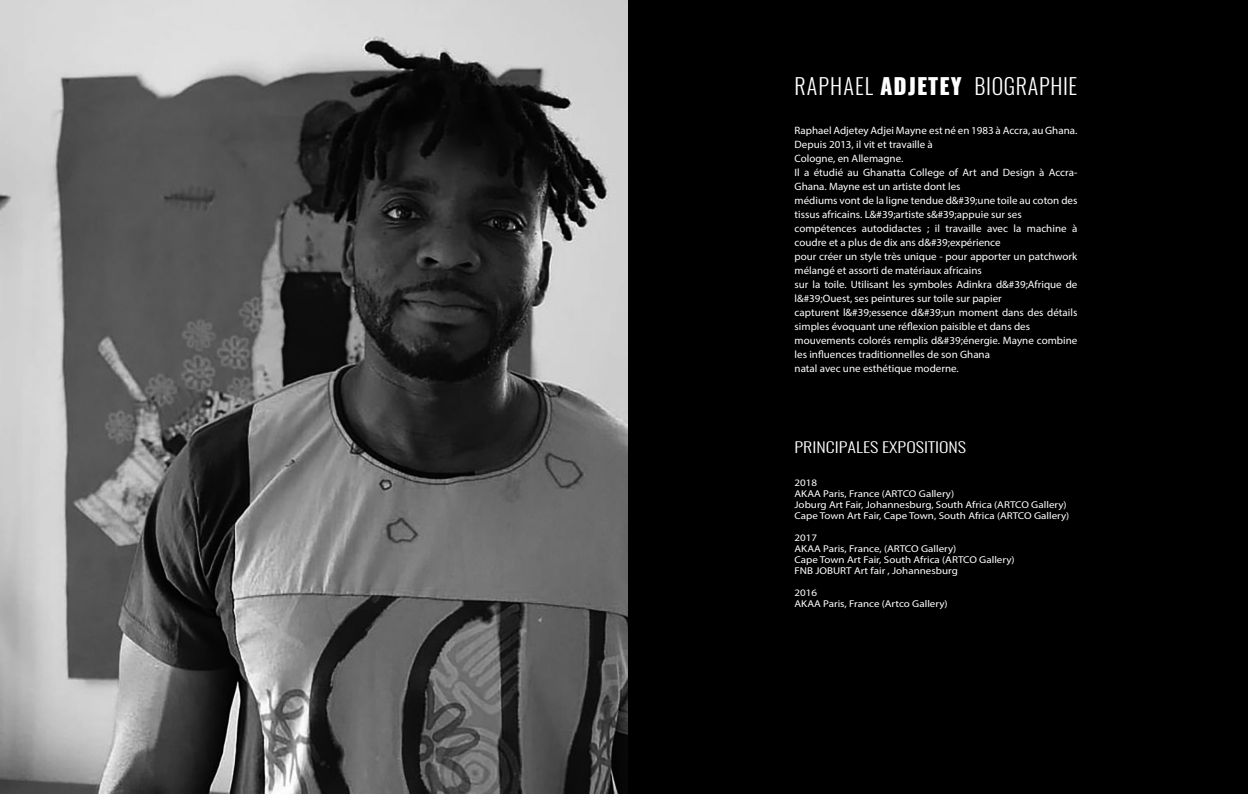
<style>
.page{position:relative;width:1248px;height:794px;background:#fff}
.page>*{position:absolute;margin:0;border:0;box-sizing:border-box;transform-origin:0 0}
.t1{font:300 22px "Oswald";letter-spacing:.03em;color:#fff}
.t2{font:300 14.4px "Oswald";color:#fff;scale:1.25 1}
.t3{font:10.7px/14px "Myriad Pro";color:#fff}
.t4{font:9.9px "Myriad Pro";color:#fff;scale:1.11 1}
.s1{font-weight:800}
</style>
<div class="page">
<div style="left:0;top:0;width:1247px;height:794px;background:#000"></div>
<img style="left:0;top:0;width:627px;height:794px">
<p class="t1" style="left:794px;top:71px;width:284px">RAPHAEL <span class="s1">ADJETEY</span> BIOGRAPHIE</p>
<p class="t3" style="left:794px;top:123px;width:284px">Raphael Adjetey Adjei Mayne est né en 1983 à Accra, au Ghana.<br>Depuis 2013, il vit et travaille à</p>
<p class="t3" style="left:794px;top:151px;width:110px">Cologne, en Allemagne.</p>
<p class="t3" style="left:794px;top:165px;width:284px">Il a étudié au Ghanatta College of Art and Design à Accra-<br>Ghana. Mayne est un artiste dont les</p>
<p class="t3" style="left:794px;top:193px;width:284px">médiums vont de la ligne tendue d&amp;#39;une toile au coton des tissus africains. L&amp;#39;artiste s&amp;#39;appuie sur ses</p>
<p class="t3" style="left:794px;top:221px;width:284px">compétences autodidactes ; il travaille avec la machine à coudre et a plus de dix ans d&amp;#39;expérience</p>
<p class="t3" style="left:794px;top:249px;width:284px">pour créer un style très unique - pour apporter un patchwork mélangé et assorti de matériaux africains</p>
<p class="t3" style="left:794px;top:277px;width:284px">sur la toile. Utilisant les symboles Adinkra d&amp;#39;Afrique de l&amp;#39;Ouest, ses peintures sur toile sur papier</p>
<p class="t3" style="left:794px;top:305px;width:284px">capturent l&amp;#39;essence d&amp;#39;un moment dans des détails simples évoquant une réflexion paisible et dans des</p>
<p class="t3" style="left:794px;top:333px;width:284px">mouvements colorés remplis d&amp;#39;énergie. Mayne combine les influences traditionnelles de son Ghana</p>
<p class="t3" style="left:794px;top:361px;width:166px">natal avec une esthétique moderne.</p>
<p class="t2" style="left:794px;top:437px;width:139px">PRINCIPALES EXPOSITIONS</p>
<p class="t4" style="left:794px;top:476px;width:22px">2018</p>
<p class="t4" style="left:794px;top:487px;width:145px">AKAA Paris, France (ARTCO Gallery)</p>
<p class="t4" style="left:794px;top:498px;width:247px">Joburg Art Fair, Johannesburg, South Africa (ARTCO Gallery)</p>
<p class="t4" style="left:794px;top:509px;width:249px">Cape Town Art Fair, Cape Town, South Africa (ARTCO Gallery)</p>
<p class="t4" style="left:794px;top:531px;width:22px">2017</p>
<p class="t4" style="left:794px;top:542px;width:147px">AKAA Paris, France, (ARTCO Gallery)</p>
<p class="t4" style="left:794px;top:553px;width:200px">Cape Town Art Fair, South Africa (ARTCO Gallery)</p>
<p class="t4" style="left:794px;top:564px;width:148px">FNB JOBURT Art fair , Johannesburg</p>
<p class="t4" style="left:794px;top:586px;width:22px">2016</p>
<p class="t4" style="left:794px;top:597px;width:139px">AKAA Paris, France (Artco Gallery)</p>
</div>
